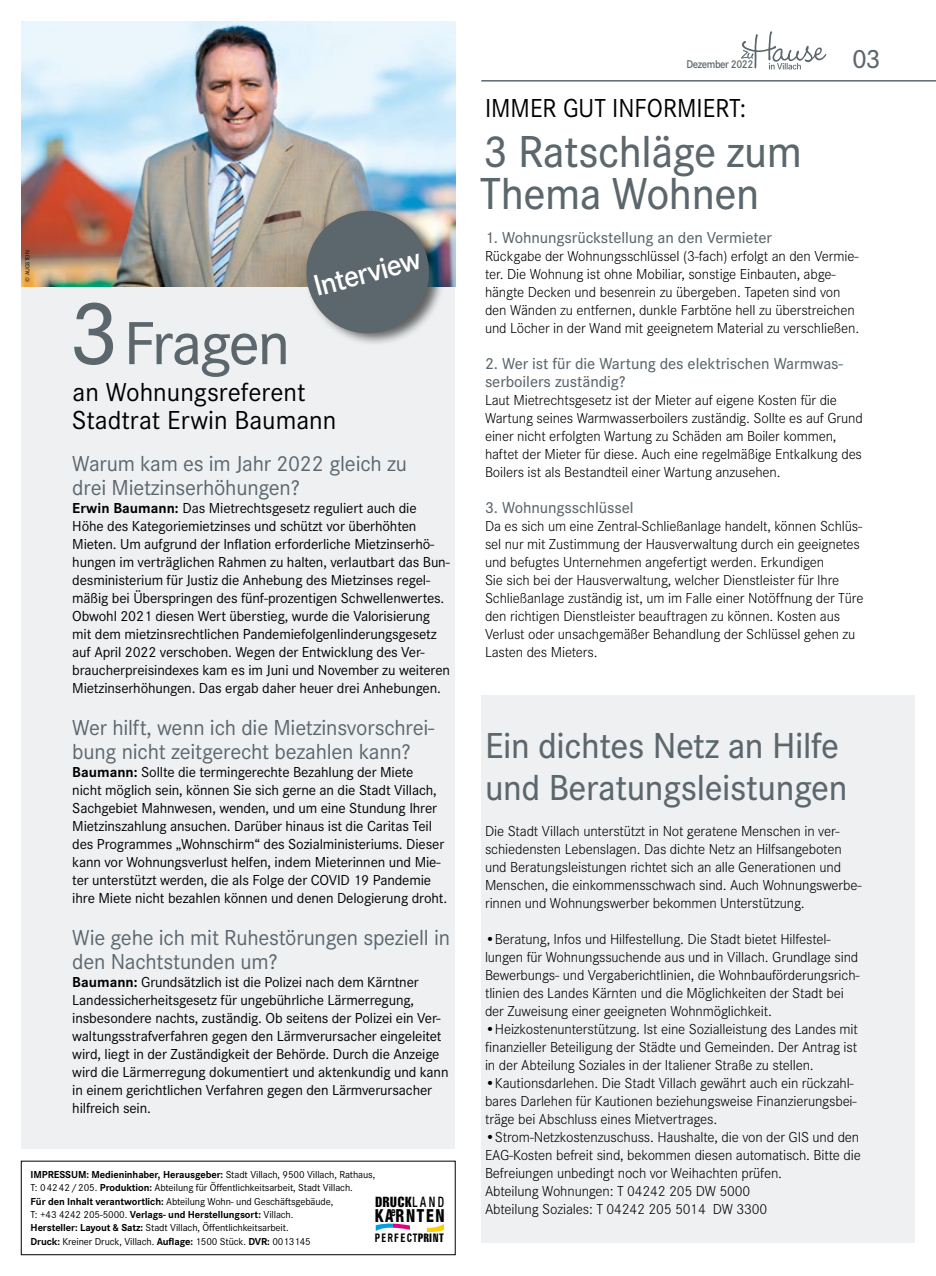
<style>
.page{position:relative;width:936px;height:1276px;background:#fff}
.page>*{position:absolute;margin:0;border:0;box-sizing:border-box;transform-origin:0 0}
.t1{font:500 63px "Corporate S Pro";letter-spacing:-.03em;color:#5c676d}
.Absatz_Initial{font:500 46.5px/42px "Corporate S Pro";letter-spacing:-.01em;color:#5c676d}
.Absatz_Initial-2{font:500 37.5px/42px "Corporate S Pro";letter-spacing:-.01em;color:#5c676d}
.t2{font:600 30.9px "Corporate S Pro";color:#fff}
.t3{font:500 27.45px "Corporate S Pro";color:#5c676d}
.t4{font:27px/28.5px "Corporate S Pro";color:#000}
.t5{font:27px "Corporate S Pro";color:#000;scale:.93 1}
.t6{font:22.5px/24px "Corporate S Pro";letter-spacing:-.01em;color:#5c676d}
.t7{font:800 condensed 18px "Helvetica Neue";letter-spacing:.11em;color:#000;scale:.86 1}
.Absatz_Initial-3{font:500 16.5px/18px "Corporate S Pro";letter-spacing:-.005em;color:#5c676d}
.Absatz_Initial-4{font:300 15px/18px "Corporate S Pro";letter-spacing:-.01em;color:#000}
.t8{font:15px/18px "Corporate S Pro";letter-spacing:-.01em;color:#000}
.t9{font:extra-condensed 14.4px "Helvetica";letter-spacing:.05em;color:#000}
.t10{font:700 condensed 11.85px "Zurich BT";letter-spacing:.14em;color:#000;scale:.8 1}
.t11{font:700 condensed 11.85px "Helvetica";color:#000;scale:.85 1}
.t12{font:600 11.7px "Corporate S Pro";letter-spacing:-.04em;color:#5c676d;scale:.92 1}
.t13{font:10.5px/13.4px "Corporate S Pro";letter-spacing:-.01em;color:#000}
.t14{font:6px "Corporate S Pro";color:#000}
.s1{font-size:93px}
.s2{font-weight:700}
.s3{font-family:"Helvetica Neue";font-weight:500;font-stretch:condensed}
.s4{font-family:"News Gothic Std";font-stretch:normal;font-size:10.95px}
.s5{font-family:"Helvetica";font-weight:400;font-stretch:extra-condensed}
</style>
<div class="page">
<svg style="left:741px;top:31px;width:85px;height:39px"></svg>
<div style="left:480px;top:695px;width:434px;height:547px;background:#eef0f2"></div>
<div style="left:21px;top:21px;width:434px;height:1127px;background:#eef0f2"></div>
<div style="left:21px;top:1160px;width:434px;height:95px;border:1px solid #000"></div>
<img style="left:21px;top:21px;width:434px;height:265px">
<div style="left:304px;top:205px;width:142px;height:142px;background:#000;opacity:.6"></div>
<svg style="left:299px;top:204px;width:136px;height:136px"></svg>
<hr style="left:481px;top:80px;width:454px;height:2px;background:#5c676d">
<svg style="left:376px;top:1223px;width:34px;height:8px"></svg>
<svg style="left:427px;top:1224px;width:17px;height:8px"></svg>
<p class="t14" style="left:23px;top:281px;width:33px;rotate:-90deg">© AUGSTEIN</p>
<p class="t1" style="left:69px;top:295px;width:222px"><span class="s1">3</span> Fragen</p>
<p class="t2" style="left:308px;top:264px;width:112px;rotate:-15deg">Interview</p>
<p class="t4" style="left:72px;top:376px;width:266px">an Wohnungsreferent<br>Stadtrat Erwin Baumann</p>
<p class="t6" style="left:72px;top:449px;width:336px">Warum kam es im Jahr 2022 gleich zu drei Mietzinserhöhungen?</p>
<p class="t8" style="left:72px;top:497px;width:379px"><span class="s2">Erwin Baumann:</span> Das Mietrechtsgesetz reguliert auch die Höhe des Kategoriemietzinses und schützt vor überhöhten Mieten. Um aufgrund der Inflation erforderliche Mietzinserhö&shy;hungen im verträglichen Rahmen zu halten, verlautbart das Bun&shy;desministerium für Justiz die Anhebung des Mietzinses regel&shy;mäßig bei Überspringen des fünf-prozentigen Schwellenwertes.<br>Obwohl 2021 diesen Wert überstieg, wurde die Valorisierung mit dem mietzinsrechtlichen Pandemiefolgenlinderungsgesetz auf April 2022 verschoben. Wegen der Entwicklung des Ver&shy;braucherpreisindexes kam es im Juni und November zu weiteren Mietzinserhöhungen. Das ergab daher heuer drei Anhebungen.</p>
<p class="t6" style="left:72px;top:713px;width:363px">Wer hilft, wenn ich die Mietzinsvorschrei&shy;bung nicht zeitgerecht bezahlen kann?</p>
<p class="t8" style="left:72px;top:761px;width:376px"><span class="s2">Baumann:</span> Sollte die termingerechte Bezahlung der Miete<br>nicht möglich sein, können Sie sich gerne an die Stadt Villach, Sachgebiet Mahnwesen, wenden, und um eine Stundung Ihrer Mietzinszahlung ansuchen. Darüber hinaus ist die Caritas Teil des Programmes „Wohnschirm“ des Sozialministeriums. Dieser kann vor Wohnungsverlust helfen, indem Mieterinnen und Mie&shy;ter unterstützt werden, die als Folge der COVID 19 Pandemie ihre Miete nicht bezahlen können und denen Delogierung droht.</p>
<p class="t6" style="left:72px;top:923px;width:379px">Wie gehe ich mit Ruhestörungen speziell in den Nachtstunden um?</p>
<p class="t8" style="left:72px;top:971px;width:378px"><span class="s2">Baumann:</span> Grundsätzlich ist die Polizei nach dem Kärntner Landessicherheitsgesetz für ungebührliche Lärmerregung, insbesondere nachts, zuständig. Ob seitens der Polizei ein Ver&shy;waltungsstrafverfahren gegen den Lärmverursacher eingeleitet wird, liegt in der Zuständigkeit der Behörde. Durch die Anzeige wird die Lärmerregung dokumentiert und aktenkundig und kann in einem gerichtlichen Verfahren gegen den Lärmverursacher hilfreich sein.</p>
<p class="t13" style="left:31px;top:1167px;width:346px"><span class="s2">IMPRESSUM: Medieninhaber, Herausgeber:</span> Stadt Villach, 9500 Villach, Rathaus, T: 0 42 42 / 205. <span class="s2">Produktion:</span> Abteilung für Öffentlichkeitsarbeit, Stadt Villach.<br><span class="s2">Für den Inhalt verantwortlich:</span> Abteilung Wohn- und Geschäftsgebäude,<br>T: +43 4242 205-5000. <span class="s2">Verlags- und Herstellungsort:</span> Villach.<br><span class="s2">Hersteller: Layout &amp; Satz:</span> Stadt Villach, Öffentlichkeitsarbeit.<br><span class="s2">Druck:</span> Kreiner Druck, Villach. <span class="s2">Auflage:</span> 1500 Stück. <span class="s2">DVR:</span> 0013145</p>
<p class="t9" style="left:375px;top:1192px;width:70px">DRUCK<span class="s3">L A N D</span></p>
<p class="t7" style="left:375px;top:1204px;width:83px">KA RNTEN</p>
<p class="t11" style="left:391px;top:1204px;width:7px">e</p>
<p class="t10" style="left:375px;top:1231px;width:87px">PE<span class="s4">R</span>FECT<span class="s5">PRI NT</span></p>
<p class="t12" style="left:686px;top:56px;width:74px">Dezember 2022</p>
<h3 class="t3" style="left:852px;top:38px;width:30px">03</h3>
<p class="t5" style="left:485px;top:88px;width:282px">IMMER GUT INFORMIERT:</p>
<p class="Absatz_Initial" style="left:480px;top:127px;width:323px">3 Ratschläge zum<br>Thema Wohnen</p>
<p class="Absatz_Initial-3" style="left:485px;top:227px;width:288px">1. Wohnungsrückstellung an den Vermieter</p>
<p class="Absatz_Initial-4" style="left:485px;top:246px;width:376px">Rückgabe der Wohnungsschlüssel (3-fach) erfolgt an den Vermie&shy;ter. Die Wohnung ist ohne Mobiliar, sonstige Einbauten, abge&shy;hängte Decken und besenrein zu übergeben. Tapeten sind von den Wänden zu entfernen, dunkle Farbtöne hell zu überstreichen und Löcher in der Wand mit geeignetem Material zu verschließen.</p>
<p class="Absatz_Initial-3" style="left:485px;top:353px;width:359px">2. Wer ist für die Wartung des elektrischen Warmwas&shy;serboilers zuständig?</p>
<p class="Absatz_Initial-4" style="left:485px;top:390px;width:379px">Laut Mietrechtsgesetz ist der Mieter auf eigene Kosten für die Wartung seines Warmwasserboilers zuständig. Sollte es auf Grund einer nicht erfolgten Wartung zu Schäden am Boiler kommen, haftet der Mieter für diese. Auch eine regelmäßige Entkalkung des Boilers ist als Bestandteil einer Wartung anzusehen.</p>
<p class="Absatz_Initial-3" style="left:485px;top:497px;width:150px">3. Wohnungsschlüssel</p>
<p class="Absatz_Initial-4" style="left:485px;top:516px;width:380px">Da es sich um eine Zentral-Schließanlage handelt, können Schlüs&shy;sel nur mit Zustimmung der Hausverwaltung durch ein geeignetes und befugtes Unternehmen angefertigt werden. Erkundigen<br>Sie sich bei der Hausverwaltung, welcher Dienstleister für Ihre Schließanlage zuständig ist, um im Falle einer Notöffnung der Türe den richtigen Dienstleister beauftragen zu können. Kosten aus Verlust oder unsachgemäßer Behandlung der Schlüssel gehen zu Lasten des Mieters.</p>
<p class="Absatz_Initial-2" style="left:485px;top:721px;width:364px">Ein dichtes Netz an Hilfe und Beratungsleistungen</p>
<p class="Absatz_Initial-4" style="left:485px;top:821px;width:378px">Die Stadt Villach unterstützt in Not geratene Menschen in ver&shy;schiedensten Lebenslagen. Das dichte Netz an Hilfsangeboten und Beratungsleistungen richtet sich an alle Generationen und Menschen, die einkommensschwach sind. Auch Wohnungswerbe&shy;rinnen und Wohnungswerber bekommen Unterstützung.</p>
<p class="Absatz_Initial-4" style="left:485px;top:929px;width:376px">•Beratung, Infos und Hilfestellung. Die Stadt bietet Hilfestel&shy;lungen für Wohnungssuchende aus und in Villach. Grundlage sind Bewerbungs- und Vergaberichtlinien, die Wohnbauförderungsrich&shy;tlinien des Landes Kärnten und die Möglichkeiten der Stadt bei der Zuweisung einer geeigneten Wohnmöglichkeit.</p>
<p class="Absatz_Initial-4" style="left:485px;top:1019px;width:374px;text-align:justify">•Heizkostenunterstützung. Ist eine Sozialleistung des Landes mit finanzieller Beteiligung der Städte und Gemeinden. Der Antrag ist in der Abteilung Soziales in der Italiener Straße zu stellen.</p>
<p class="Absatz_Initial-4" style="left:485px;top:1073px;width:373px">•Kautionsdarlehen. Die Stadt Villach gewährt auch ein rückzahl&shy;bares Darlehen für Kautionen beziehungsweise Finanzierungsbei&shy;träge bei Abschluss eines Mietvertrages.</p>
<p class="Absatz_Initial-4" style="left:485px;top:1127px;width:377px;text-align:justify">•Strom-Netzkostenzuschuss. Haushalte, die von der GIS und den EAG-Kosten befreit sind, bekommen diesen automatisch. Bitte die Befreiungen unbedingt noch vor Weihachten prüfen.</p>
<p class="Absatz_Initial-4" style="left:485px;top:1181px;width:267px">Abteilung Wohnungen: T 04242 205 DW 5000</p>
<p class="Absatz_Initial-4" style="left:485px;top:1199px;width:284px">Abteilung Soziales: T 04242 205 5014 DW 3300</p>
</div>
